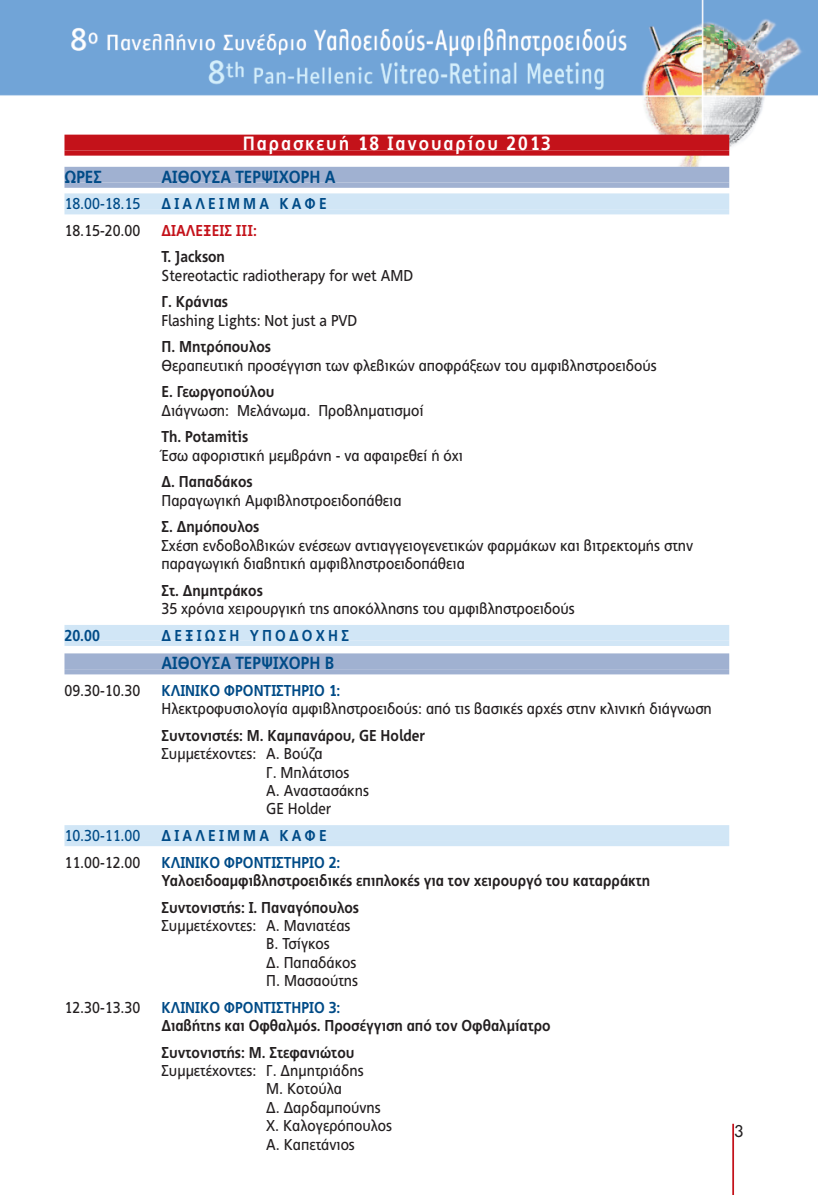
<style>
.page{position:relative;width:818px;height:1195px;background:#fff}
.page>*{position:absolute;margin:0;border:0;box-sizing:border-box;transform-origin:0 0}
.t1{font:700 19.25px "PF Index";letter-spacing:.1em;color:#fff}
.t2{font:700 17.5px "PF Index";color:#004b87}
.t3{font:15.75px/18.4px "PF Index";color:#231f20}
.t4{font:700 15.75px/26.6px "PF Index";color:#231f20}
.t5{font:700 15.75px "PF Index";color:#004b87}
.t6{font:700 15.75px "PF Index";letter-spacing:.2em;color:#004b87}
.t7{font:15.75px "PF Index";color:#004b87}
.t8{font:700 15.75px "PF Index";color:#c4121a}
.t9{font:15.75px "Art Futur H Medium";color:#231f20}
</style>
<div class="page">
<img style="left:0;top:0;width:818px;height:846px">
<div style="left:64px;top:135px;width:665px;height:15px;background:#c4121a"></div>
<div style="left:64px;top:150px;width:665px;height:6px;background:#c4121a"></div>
<div style="left:64px;top:167px;width:665px;height:15px;background:#a0b1d1"></div>
<div style="left:64px;top:182px;width:665px;height:6px;background:#a0b1d1"></div>
<div style="left:64px;top:193px;width:665px;height:16px;background:#d1e6f6"></div>
<div style="left:64px;top:209px;width:665px;height:5px;background:#d1e6f6"></div>
<div style="left:64px;top:625px;width:665px;height:15px;background:#d1e6f6"></div>
<div style="left:64px;top:640px;width:665px;height:6px;background:#d1e6f6"></div>
<div style="left:64px;top:653px;width:665px;height:16px;background:#a0b1d1"></div>
<div style="left:64px;top:669px;width:665px;height:5px;background:#a0b1d1"></div>
<div style="left:64px;top:825px;width:665px;height:16px;background:#d1e6f6"></div>
<div style="left:64px;top:841px;width:665px;height:5px;background:#d1e6f6"></div>
<hr style="left:732px;top:1123px;width:2px;height:72px;background:#c4121a">
<p class="t1" style="left:243px;top:132px;width:310px">Παρασκευή 18 Ιανουαρίου 2013</p>
<p class="t2" style="left:64px;top:166px;width:39px">ΩΡΕΣ</p>
<p class="t2" style="left:161px;top:166px;width:176px">ΑΙΘΟΥΣΑ ΤΕΡΨΙΧΟΡΗ Α</p>
<p class="t7" style="left:64px;top:195px;width:77px">18.00-18.15</p>
<p class="t6" style="left:161px;top:194px;width:167px">∆ΙΑΛΕΙΜΜΑ ΚΑΦΕ</p>
<p class="t3" style="left:64px;top:221px;width:77px">18.15-20.00</p>
<p class="t8" style="left:161px;top:221px;width:97px">∆ΙΑΛΕΞΕΙΣ III:</p>
<p class="t4" style="left:161px;top:244px;width:65px">T. Jackson</p>
<p class="t3" style="left:161px;top:266px;width:253px">Stereotactic radiotherapy for wet AMD</p>
<p class="t4" style="left:161px;top:289px;width:68px">Γ. Κράνιας</p>
<p class="t3" style="left:161px;top:311px;width:198px">Flashing Lights: Not just a PVD</p>
<p class="t4" style="left:161px;top:334px;width:111px">Π. Μητρόπουλος</p>
<p class="t3" style="left:161px;top:356px;width:497px">Θεραπευτική προσέγγιση των φλεβικών αποφράξεων του αµφιβληστροειδούς</p>
<p class="t4" style="left:161px;top:379px;width:115px">Ε. Γεωργοπούλου</p>
<p class="t3" style="left:161px;top:401px;width:264px">∆ιάγνωση: Μελάνωµα. Προβληµατισµοί</p>
<p class="t4" style="left:161px;top:424px;width:88px">Th. Potamitis</p>
<p class="t3" style="left:161px;top:446px;width:303px">Έσω αφοριστική µεµβράνη - να αφαιρεθεί ή όχι</p>
<p class="t4" style="left:161px;top:468px;width:93px">∆. Παπαδάκος</p>
<p class="t3" style="left:161px;top:491px;width:242px">Παραγωγική Αµφιβληστροειδοπάθεια</p>
<p class="t4" style="left:161px;top:513px;width:99px">Σ. ∆ηµόπουλος</p>
<p class="t3" style="left:161px;top:536px;width:533px">Σχέση ενδοβολβικών ενέσεων αντιαγγειογενετικών φαρµάκων και βιτρεκτοµής στην παραγωγική διαβητική αµφιβληστροειδοπάθεια</p>
<p class="t4" style="left:161px;top:577px;width:103px">Στ. ∆ηµητράκος</p>
<p class="t3" style="left:161px;top:599px;width:415px">35 χρόνια χειρουργική της αποκόλλησης του αµφιβληστροειδούς</p>
<p class="t5" style="left:64px;top:626px;width:37px">20.00</p>
<p class="t6" style="left:161px;top:626px;width:189px">∆ΕΞΙΩΣΗ ΥΠΟ∆ΟΧΗΣ</p>
<p class="t2" style="left:161px;top:653px;width:174px">ΑΙΘΟΥΣΑ ΤΕΡΨΙΧΟΡΗ Β</p>
<p class="t3" style="left:64px;top:681px;width:77px">09.30-10.30</p>
<p class="t5" style="left:161px;top:681px;width:180px">ΚΛΙΝΙΚΟ ΦΡΟΝΤΙΣΤΗΡΙΟ 1:</p>
<p class="t3" style="left:161px;top:699px;width:552px">Ηλεκτροφυσιολογία αµφιβληστροειδούς: από τις βασικές αρχές στην κλινική διάγνωση</p>
<p class="t4" style="left:161px;top:722px;width:265px">Συντονιστές: M. Καµπανάρου, GE Holder</p>
<p class="t3" style="left:266px;top:744px;width:104px;text-indent:-105px">Συµµετέχοντες: Α. Βούζα<br>Γ. Μπλάτσιος<br>Α. Αναστασάκης<br>GE Holder</p>
<p class="t7" style="left:64px;top:826px;width:77px">10.30-11.00</p>
<p class="t6" style="left:161px;top:826px;width:167px">∆ΙΑΛΕΙΜΜΑ ΚΑΦΕ</p>
<p class="t3" style="left:64px;top:853px;width:77px">11.00-12.00</p>
<p class="t5" style="left:161px;top:852px;width:180px">ΚΛΙΝΙΚΟ ΦΡΟΝΤΙΣΤΗΡΙΟ 2:</p>
<p class="t4" style="left:161px;top:867px;width:490px">Υαλοειδοαµφιβληστροειδικές επιπλοκές για τον χειρουργό του καταρράκτη<br>Συντονιστής: Ι. Παναγόπουλος</p>
<p class="t3" style="left:266px;top:916px;width:93px;text-indent:-105px">Συµµετέχοντες: Α. Μανιατέας<br>Β. Τσίγκος<br>∆. Παπαδάκος<br>Π. Μασαούτης</p>
<p class="t3" style="left:64px;top:998px;width:77px">12.30-13.30</p>
<p class="t5" style="left:161px;top:998px;width:180px">ΚΛΙΝΙΚΟ ΦΡΟΝΤΙΣΤΗΡΙΟ 3:</p>
<p class="t4" style="left:161px;top:1012px;width:391px">∆ιαβήτης και Οφθαλµός. Προσέγγιση από τον Οφθαλµίατρο<br>Συντονιστής: M. Στεφανιώτου</p>
<p class="t3" style="left:266px;top:1061px;width:127px;text-indent:-105px">Συµµετέχοντες: Γ. ∆ηµητριάδης<br>Μ. Κοτούλα<br>∆. ∆αρδαµπούνης<br>Χ. Καλογερόπουλος<br>Α. Καπετάνιος</p>
<p class="t9" style="left:734px;top:1122px;width:11px">3</p>
</div>
